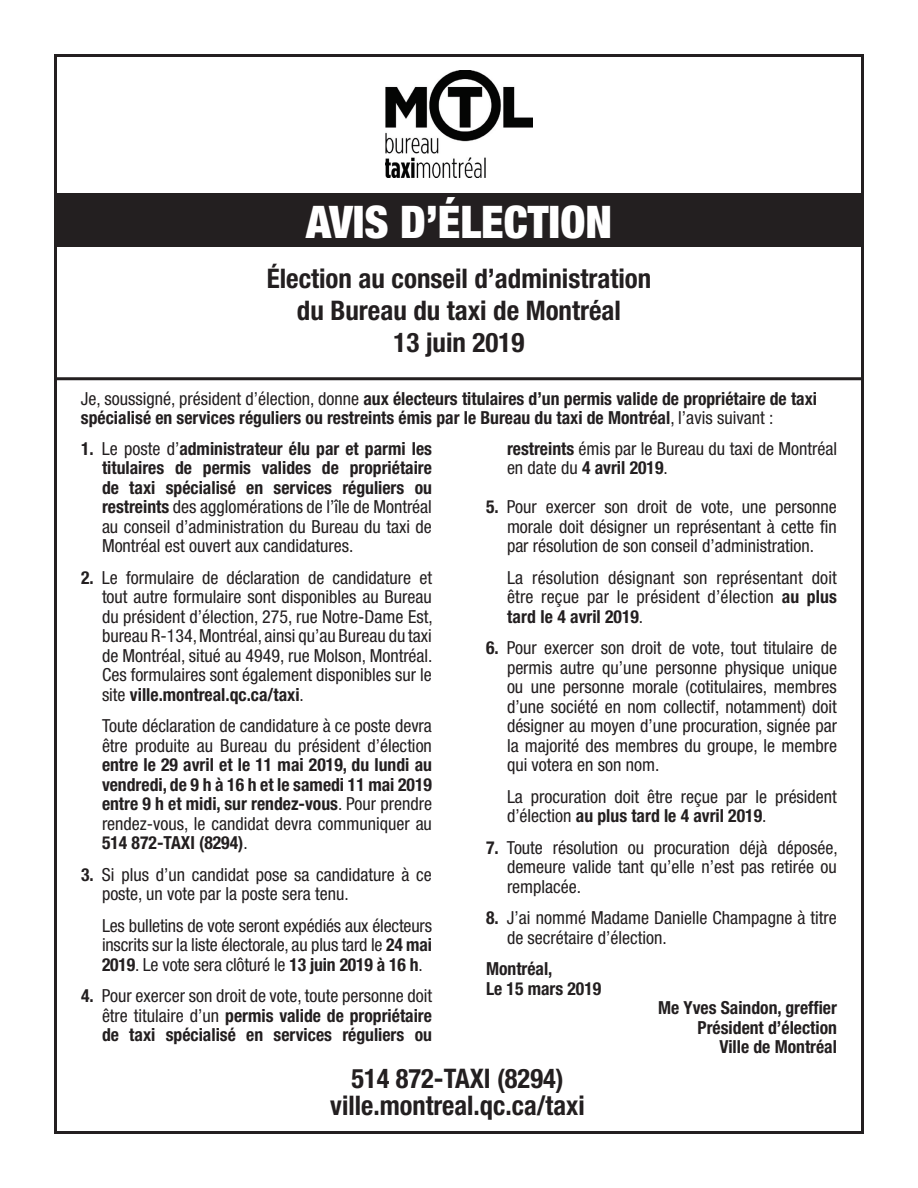
<style>
.page{position:relative;width:918px;height:1188px;background:#fff}
.page>*{position:absolute;margin:0;border:0;box-sizing:border-box;transform-origin:0 0}
.t1{font:900 condensed 45px "Helvetica Neue LT Std";color:#fff}
.t2{font:700 condensed 27px/32.4px "Helvetica Neue";color:#231f20;text-align:center}
.t3{font:condensed 18px/19.5px "Helvetica Neue";color:#231f20;text-align:justify}
.t4{font:700 condensed 18px/19.5px "Helvetica Neue";color:#231f20;text-align:justify}
.s1{font-weight:400}
.s2{font-weight:700}
</style>
<div class="page">
<hr style="left:54px;top:377px;width:810px;height:3px;background:#231f20">
<div style="left:54px;top:193px;width:810px;height:54px;background:#231f20"></div>
<img style="left:386px;top:71px;width:146px;height:107px">
<p class="t1" style="left:306px;top:195px;width:307px">AVIS D’ÉLECTION</p>
<h2 class="t2" style="left:267px;top:261px;width:386px">Élection au conseil d’administration du Bureau du taxi de Montréal<br>13 juin 2019</h2>
<p class="t4" style="left:81px;top:389px;width:738px"><span class="s1">Je, soussigné, président d’élection, donne</span> aux électeurs titulaires d’un permis valide de propriétaire de taxi spécialisé en services réguliers ou restreints émis par le Bureau du taxi de Montréal<span class="s1">, l’avis suivant :</span></p>
<p class="t4" style="left:102px;top:438px;width:332px;text-indent:-21px">1. <span class="s1">Le poste d’</span>administrateur élu par et parmi les titulaires de permis valides de propriétaire de taxi spécialisé en services réguliers ou restreints <span class="s1">des agglomérations de l’île de Montréal au conseil d’administration du Bureau du taxi de Montréal est ouvert aux candidatures.</span></p>
<p class="t3" style="left:102px;top:567px;width:332px;text-indent:-21px"><span class="s2">2.</span> Le formulaire de déclaration de candidature et tout autre formulaire sont disponibles au Bureau du président d’élection, 275, rue Notre-Dame Est, bureau R-134, Montréal, ainsi qu’au Bureau du taxi de Montréal, situé au 4949, rue Molson, Montréal.<br>Ces formulaires sont également disponibles sur le site <span class="s2">ville.montreal.qc.ca/taxi</span>.</p>
<p class="t3" style="left:102px;top:716px;width:332px">Toute déclaration de candidature à ce poste devra être produite au Bureau du président d’élection <span class="s2">entre le 29 avril et le 11 mai 2019, du lundi au vendredi, de 9 h à 16 h et le samedi 11 mai 2019 entre 9 h et midi, sur rendez-vous</span>. Pour prendre rendez-vous, le candidat devra communiquer au <span class="s2">514 872-TAXI (8294)</span>.</p>
<p class="t3" style="left:102px;top:864px;width:331px;text-indent:-21px"><span class="s2">3.</span> Si plus d’un candidat pose sa candidature à ce poste, un vote par la poste sera tenu.</p>
<p class="t3" style="left:102px;top:915px;width:332px">Les bulletins de vote seront expédiés aux électeurs inscrits sur la liste électorale, au plus tard le <span class="s2">24 mai 2019</span>. Le vote sera clôturé le <span class="s2">13 juin 2019 à 16 h</span>.</p>
<p class="t4" style="left:102px;top:986px;width:332px;text-indent:-21px">4. <span class="s1">Pour exercer son droit de vote, toute personne doit être titulaire d’un</span> permis valide de propriétaire de taxi spécialisé en services réguliers ou</p>
<p class="t3" style="left:507px;top:438px;width:332px"><span class="s2">restreints</span> émis par le Bureau du taxi de Montréal en date du <span class="s2">4 avril 2019</span>.</p>
<p class="t3" style="left:507px;top:497px;width:331px;text-indent:-21px"><span class="s2">5.</span> Pour exercer son droit de vote, une personne morale doit désigner un représentant à cette fin par résolution de son conseil d’administration.</p>
<p class="t3" style="left:507px;top:567px;width:331px">La résolution désignant son représentant doit être reçue par le président d’élection <span class="s2">au plus tard le 4 avril 2019</span>.</p>
<p class="t3" style="left:507px;top:638px;width:332px;text-indent:-21px"><span class="s2">6.</span> Pour exercer son droit de vote, tout titulaire de permis autre qu’une personne physique unique ou une personne morale (cotitulaires, membres d’une société en nom collectif, notamment) doit désigner au moyen d’une procuration, signée par la majorité des membres du groupe, le membre qui votera en son nom.</p>
<p class="t3" style="left:507px;top:786px;width:331px">La procuration doit être reçue par le président d’élection <span class="s2">au plus tard le 4 avril 2019</span>.</p>
<p class="t3" style="left:507px;top:837px;width:332px;text-indent:-21px"><span class="s2">7.</span> Toute résolution ou procuration déjà déposée, demeure valide tant qu’elle n’est pas retirée ou remplacée.</p>
<p class="t3" style="left:507px;top:908px;width:331px;text-indent:-21px"><span class="s2">8.</span> J’ai nommé Madame Danielle Champagne à titre de secrétaire d’élection.</p>
<p class="t4" style="left:486px;top:959px;width:68px">Montréal,</p>
<p class="t4" style="left:486px;top:978px;width:117px">Le 15 mars 2019</p>
<p class="t4" style="left:658px;top:998px;width:180px">Me Yves Saindon, greffier</p>
<p class="t4" style="left:698px;top:1017px;width:141px">Président d’élection</p>
<p class="t4" style="left:720px;top:1037px;width:119px">Ville de Montréal</p>
<h2 class="t2" style="left:330px;top:1065px;width:256px;line-height:27px">514 872-TAXI (8294) ville.montreal.qc.ca/taxi</h2>
</div>
